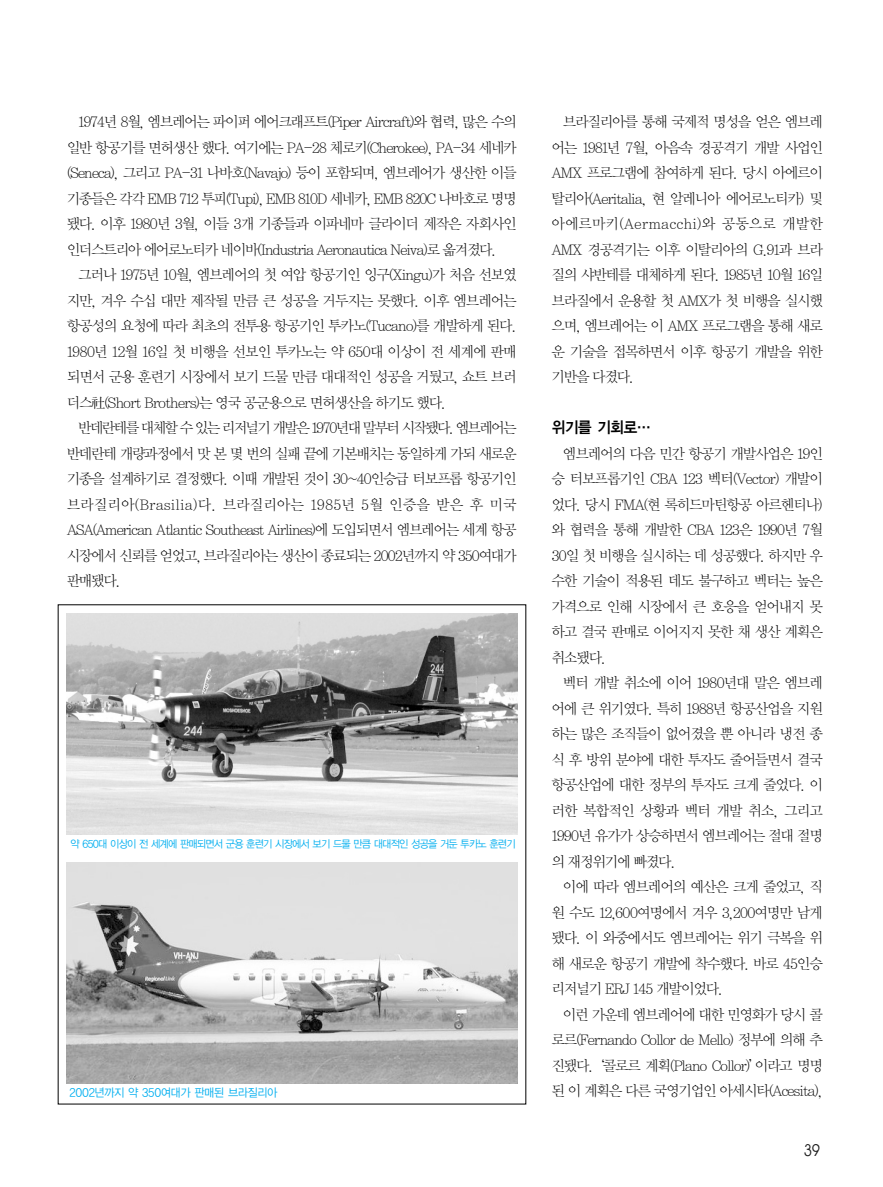
<style>
.page{position:relative;width:883px;height:1187px;background:#fff}
.page>*{position:absolute;margin:0;border:0;box-sizing:border-box;transform-origin:0 0}
.t1{font:16.5px "Avant Guard SW";color:#1a1a1a;scale:.9 1}
.t2{font:15.75px "YGO14";letter-spacing:-.105em;color:#000;scale:.94 1}
.t3{font:14.55px/25.5px "Y Mj O11";letter-spacing:-.13em;color:#000;text-align:justify}
.t4{font:14.55px "Y Mj O11";letter-spacing:-.05em;color:#000}
.t5{font:14.55px "Y Mj O11";letter-spacing:-.17em;color:#000}
.t6{font:11.55px "YGO12";letter-spacing:-.11em;color:#00aeef;scale:.95 1}
.t7{font:10.5px "YGO12";letter-spacing:-.15em;color:#00aeef;scale:.95 1}
</style>
<div class="page">
<img style="left:66px;top:862px;width:451px;height:221px">
<img style="left:66px;top:613px;width:451px;height:221px">
<p class="t3" style="left:78px;top:110px;width:441px">1974년 8월, 엠브레어는 파이퍼 에어크래프트(Piper Aircraft)와 협력, 많은 수의</p>
<p class="t3" style="left:66px;top:136px;width:452px">일반 항공기를 면허생산 했다. 여기에는 PA-28 체로키(Cherokee), PA-34 세네카</p>
<p class="t3" style="left:66px;top:161px;width:452px">(Seneca), 그리고 PA-31 나바호(Navajo) 등이 포함되며, 엠브레어가 생산한 이들</p>
<p class="t3" style="left:66px;top:187px;width:452px">기종들은 각각 EMB 712 투피(Tupi), EMB 810D 세네카, EMB 820C 나바호로 명명</p>
<p class="t3" style="left:66px;top:212px;width:452px">됐다. 이후 1980년 3월, 이들 3개 기종들과 이파네마 글라이더 제작은 자회사인</p>
<p class="t3" style="left:66px;top:238px;width:432px">인더스트리아 에어로노티카 네이바(Industria Aeronautica Neiva)로 옮겨졌다.</p>
<p class="t3" style="left:78px;top:263px;width:441px">그러나 1975년 10월, 엠브레어의 첫 여압 항공기인 잉구(Xingu)가 처음 선보였</p>
<p class="t3" style="left:66px;top:289px;width:452px">지만, 겨우 수십 대만 제작될 만큼 큰 성공을 거두지는 못했다. 이후 엠브레어는</p>
<p class="t3" style="left:66px;top:314px;width:452px">항공성의 요청에 따라 최초의 전투용 항공기인 투카노(Tucano)를 개발하게 된다.</p>
<p class="t3" style="left:66px;top:340px;width:452px">1980년 12월 16일 첫 비행을 선보인 투카노는 약 650대 이상이 전 세계에 판매</p>
<p class="t3" style="left:66px;top:365px;width:452px">되면서 군용 훈련기 시장에서 보기 드물 만큼 대대적인 성공을 거뒀고, 쇼트 브러</p>
<p class="t3" style="left:66px;top:391px;width:382px">더스社(Short Brothers)는 영국 공군용으로 면허생산을 하기도 했다.</p>
<p class="t5" style="left:78px;top:421px;width:441px">반데란테를 대체할 수 있는 리저널기 개발은 1970년대 말부터 시작됐다. 엠브레어는</p>
<p class="t3" style="left:66px;top:442px;width:452px">반데란테 개량과정에서 맛 본 몇 번의 실패 끝에 기본배치는 동일하게 가되 새로운</p>
<p class="t3" style="left:66px;top:467px;width:452px">기종을 설계하기로 결정했다. 이때 개발된 것이 30~40인승급 터보프롭 항공기인</p>
<p class="t4" style="left:66px;top:498px;width:452px">브라질리아(Brasilia)다. 브라질리아는 1985년 5월 인증을 받은 후 미국</p>
<p class="t3" style="left:66px;top:518px;width:452px">ASA(American Atlantic Southeast Airlines)에 도입되면서 엠브레어는 세계 항공</p>
<p class="t3" style="left:66px;top:544px;width:452px">시장에서 신뢰를 얻었고, 브라질리아는 생산이 종료되는 2002년까지 약 350여대가</p>
<p class="t3" style="left:66px;top:569px;width:56px">판매됐다.</p>
<p class="t7" style="left:70px;top:839px;width:471px">약 650대 이상이 전 세계에 판매되면서 군용 훈련기 시장에서 보기 드물 만큼 대대적인 성공을 거둔 투카노 훈련기</p>
<p class="t6" style="left:69px;top:1088px;width:221px">2002년까지 약 350여대가 판매된 브라질리아</p>
<p class="t3" style="left:551px;top:110px;width:274px;text-indent:11px">브라질리아를 통해 국제적 명성을 얻은 엠브레 어는 1981년 7월, 아음속 경공격기 개발 사업인 AMX 프로그램에 참여하게 된다. 당시 아에르이 탈리아(Aeritalia, 현 알레니아 에어로노티카) 및 아에르마키(Aermacchi)와 공동으로 개발한 AMX 경공격기는 이후 이탈리아의 G.91과 브라 질의 샤반테를 대체하게 된다. 1985년 10월 16일 브라질에서 운용할 첫 AMX가 첫 비행을 실시했 으며, 엠브레어는 이 AMX 프로그램을 통해 새로 운 기술을 접목하면서 이후 항공기 개발을 위한 기반을 다졌다.</p>
<p class="t2" style="left:551px;top:420px;width:108px">위기를 기회로…</p>
<p class="t3" style="left:563px;top:442px;width:262px">엠브레어의 다음 민간 항공기 개발사업은 19인</p>
<p class="t3" style="left:551px;top:467px;width:274px">승 터보프롭기인 CBA 123 벡터(Vector) 개발이</p>
<p class="t3" style="left:551px;top:493px;width:274px">었다. 당시 FMA(현 록히드마틴항공 아르헨티나)</p>
<p class="t3" style="left:551px;top:518px;width:274px">와 협력을 통해 개발한 CBA 123은 1990년 7월</p>
<p class="t3" style="left:551px;top:544px;width:274px">30일 첫 비행을 실시하는 데 성공했다. 하지만 우</p>
<p class="t3" style="left:551px;top:569px;width:274px">수한 기술이 적용된 데도 불구하고 벡터는 높은</p>
<p class="t3" style="left:551px;top:595px;width:274px">가격으로 인해 시장에서 큰 호응을 얻어내지 못</p>
<p class="t3" style="left:551px;top:620px;width:274px">하고 결국 판매로 이어지지 못한 채 생산 계획은</p>
<p class="t3" style="left:551px;top:646px;width:57px">취소됐다.</p>
<p class="t3" style="left:563px;top:671px;width:262px">벡터 개발 취소에 이어 1980년대 말은 엠브레</p>
<p class="t3" style="left:551px;top:697px;width:274px">어에 큰 위기였다. 특히 1988년 항공산업을 지원</p>
<p class="t3" style="left:551px;top:722px;width:274px">하는 많은 조직들이 없어졌을 뿐 아니라 냉전 종</p>
<p class="t3" style="left:551px;top:748px;width:274px">식 후 방위 분야에 대한 투자도 줄어들면서 결국</p>
<p class="t3" style="left:551px;top:773px;width:274px">항공산업에 대한 정부의 투자도 크게 줄었다. 이</p>
<p class="t3" style="left:551px;top:799px;width:274px">러한 복합적인 상황과 벡터 개발 취소, 그리고</p>
<p class="t3" style="left:551px;top:824px;width:274px">1990년 유가가 상승하면서 엠브레어는 절대 절명</p>
<p class="t3" style="left:551px;top:850px;width:126px">의 재정위기에 빠졌다.</p>
<p class="t3" style="left:563px;top:875px;width:262px">이에 따라 엠브레어의 예산은 크게 줄었고, 직</p>
<p class="t3" style="left:551px;top:901px;width:274px">원 수도 12,600여명에서 겨우 3,200여명만 남게</p>
<p class="t3" style="left:551px;top:926px;width:274px">됐다. 이 와중에서도 엠브레어는 위기 극복을 위</p>
<p class="t3" style="left:551px;top:952px;width:274px">해 새로운 항공기 개발에 착수했다. 바로 45인승</p>
<p class="t3" style="left:551px;top:977px;width:174px">리저널기 ERJ 145 개발이었다.</p>
<p class="t3" style="left:563px;top:1003px;width:262px">이런 가운데 엠브레어에 대한 민영화가 당시 콜</p>
<p class="t3" style="left:551px;top:1028px;width:274px">로르(Fernando Collor de Mello) 정부에 의해 추</p>
<p class="t3" style="left:551px;top:1054px;width:274px">진됐다. ‘콜로르 계획(Plano Collor)’이라고 명명</p>
<p class="t3" style="left:551px;top:1079px;width:274px">된 이 계획은 다른 국영기업인 아세시타(Acesita),</p>
<p class="t1" style="left:804px;top:1144px;width:20px">39</p>
</div>
